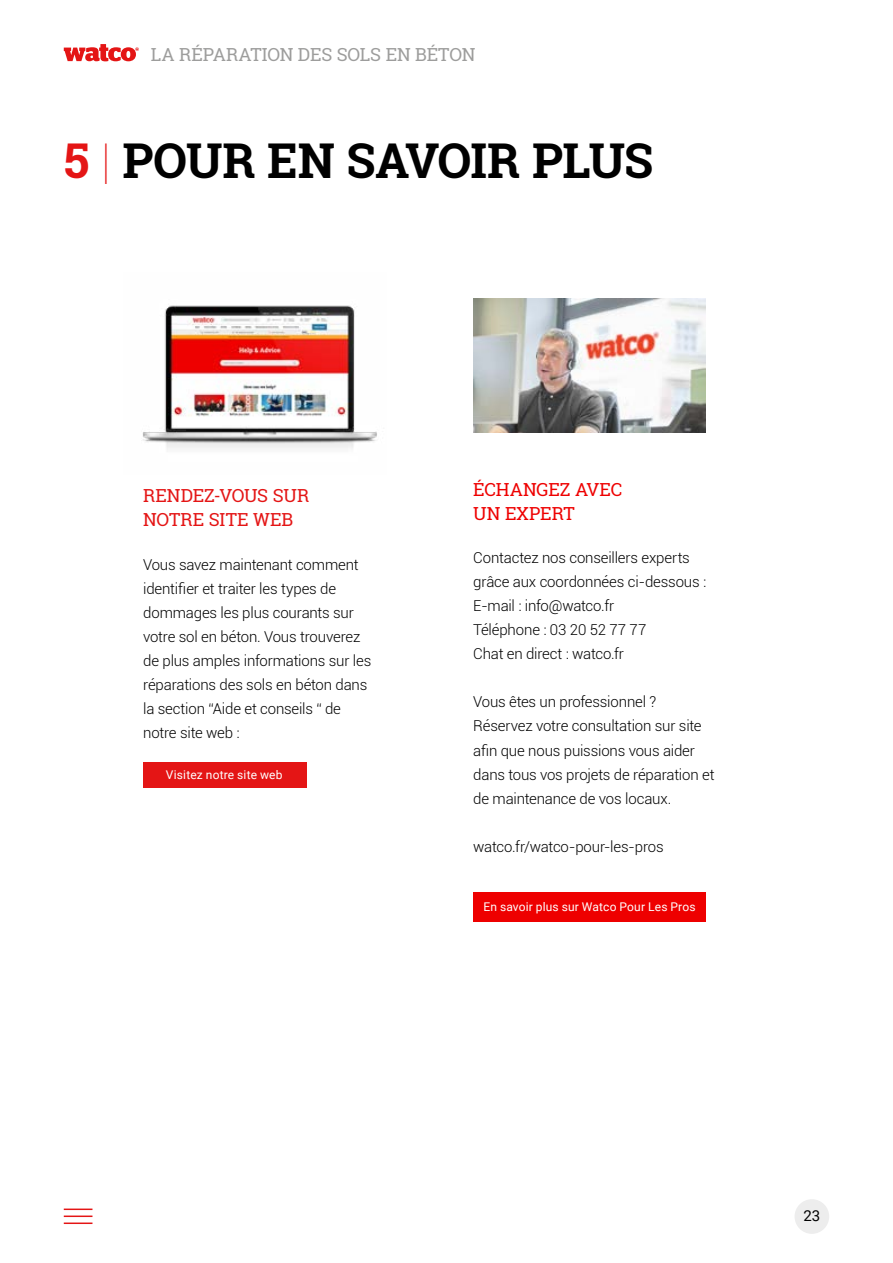
<style>
.page{position:relative;width:893px;height:1263px;background:#fff}
.page>*{position:absolute;margin:0;border:0;box-sizing:border-box;transform-origin:0 0}
.t1{font:700 48px "Roboto Slab";letter-spacing:-.015em;color:#000}
.t2{font:18px "Roboto Slab";letter-spacing:-.01em;color:#9d9d9c}
.t3{font:18px/24px "Roboto Slab";letter-spacing:-.005em;color:#e41515}
.t4{font:18px/24px "Roboto Slab";letter-spacing:-.01em;color:#e00}
.t5{font:300 15px/24px "Roboto";letter-spacing:-.01em;color:#000}
.t6{font:15px "Roboto";color:#000}
.t7{font:12px "Roboto";letter-spacing:.015em;color:#fff}
.s1{color:#e41515}
.s2{font-family:"Roboto";font-weight:100;color:#e41515}
</style>
<div class="page">
<svg style="left:64px;top:44px;width:75px;height:17px"></svg>
<img style="left:143px;top:305px;width:234px;height:145px">
<div style="left:143px;top:762px;width:164px;height:26px;background:#e41515"></div>
<hr style="left:64px;top:1222px;width:28px;height:2px;background:#e41515">
<hr style="left:64px;top:1215px;width:28px;height:2px;background:#e41515">
<hr style="left:64px;top:1208px;width:28px;height:2px;background:#e41515">
<div style="left:794px;top:1199px;width:35px;height:35px;background:#ededed;border-radius:50%"></div>
<img style="left:473px;top:298px;width:233px;height:134px">
<div style="left:473px;top:892px;width:233px;height:30px;background:#e00"></div>
<p class="t2" style="left:151px;top:43px;width:326px">LA RÉPARATION DES SOLS EN BÉTON</p>
<h1 class="t1" style="left:64px;top:128px;width:591px"><span class="s1">5</span> <span class="s2">|</span> POUR EN SAVOIR PLUS</h1>
<p class="t3" style="left:143px;top:484px;width:168px">RENDEZ-VOUS SUR<br>NOTRE SITE WEB</p>
<p class="t5" style="left:143px;top:552px;width:230px">Vous savez maintenant comment identifier et traiter les types de dommages les plus courants sur votre sol en béton. Vous trouverez de plus amples informations sur les réparations des sols en béton dans la section “Aide et conseils “ de notre site web :</p>
<p class="t7" style="left:166px;top:766px;width:118px">Visitez notre site web</p>
<p class="t4" style="left:473px;top:477px;width:150px">ÉCHANGEZ AVEC<br>UN EXPERT</p>
<p class="t5" style="left:473px;top:546px;width:234px">Contactez nos conseillers experts grâce aux coordonnées ci-dessous :<br>E-mail : info@watco.fr<br>Téléphone : 03 20 52 77 77<br>Chat en direct : watco.fr</p>
<p class="t5" style="left:473px;top:690px;width:243px">Vous êtes un professionnel ?<br>Réservez votre consultation sur site afin que nous puissions vous aider dans tous vos projets de réparation et de maintenance de vos locaux.</p>
<p class="t5" style="left:473px;top:834px;width:192px">watco.fr/watco-pour-les-pros</p>
<p class="t7" style="left:483px;top:899px;width:214px">En savoir plus sur Watco Pour Les Pros</p>
<p class="t6" style="left:803px;top:1205px;width:19px">23</p>
</div>
